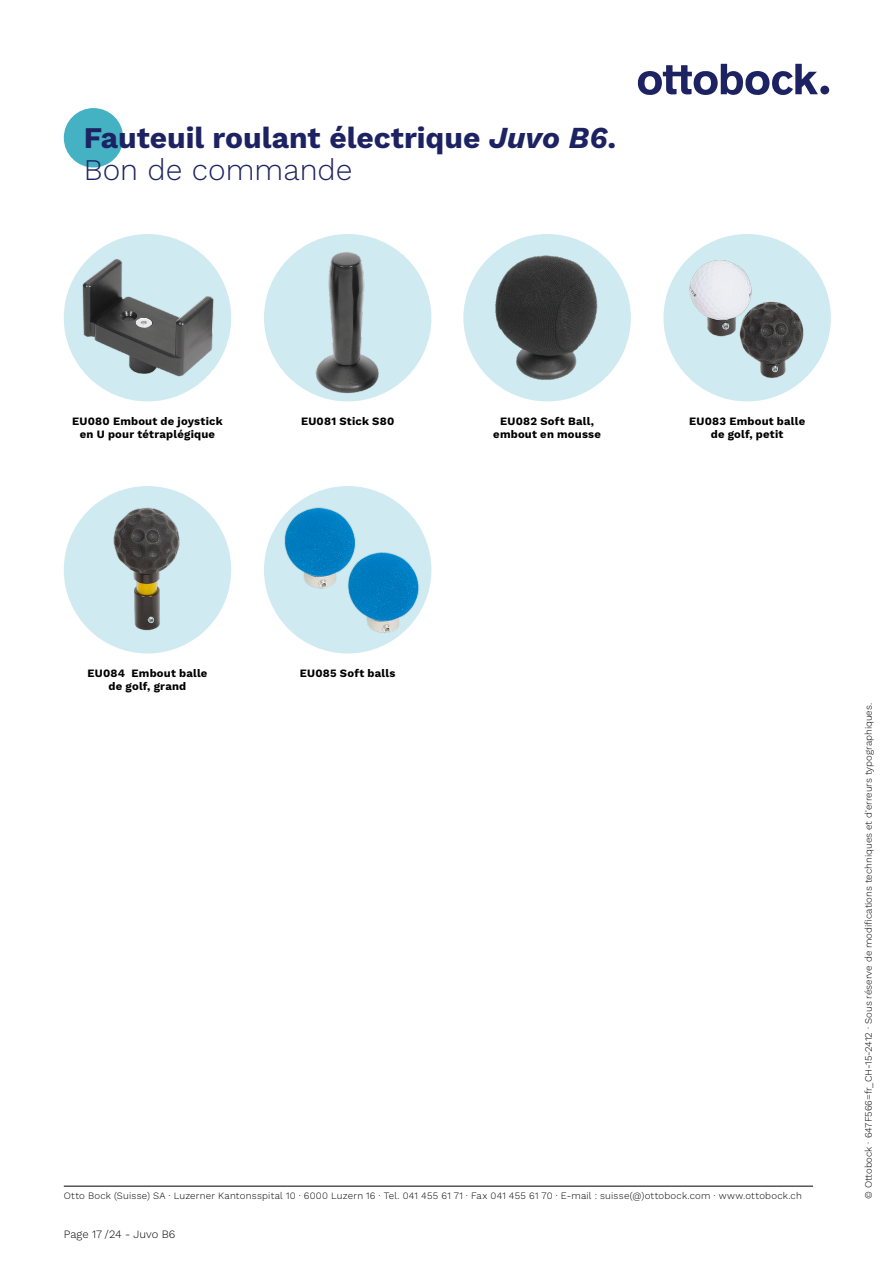
<style>
.page{position:relative;width:893px;height:1263px;background:#fff}
.page>*{position:absolute;margin:0;border:0;box-sizing:border-box;transform-origin:0 0}
.t1{font:700 30px/31.8px "Work Sans";color:#1d2362}
.t2{font:700 11.25px/13.5px "Work Sans";letter-spacing:.02em;color:#000;text-align:center}
.t3{font:300 11.25px "Work Sans";color:#000}
.t4{font:300 9.75px "Work Sans";letter-spacing:.01em;color:#000}
.s1{font-style:italic}
.s2{font-weight:300}
</style>
<div class="page">
<div style="left:820px;top:86px;width:9px;height:8px;background:#1d2362;border-radius:50%"></div>
<svg style="left:638px;top:64px;width:180px;height:31px"></svg>
<hr style="left:64px;top:1186px;width:749px;height:1px;background:#000">
<div style="left:64px;top:234px;width:167px;height:167px;background:#d0eaf1;border-radius:50%"></div>
<img style="left:74px;top:243px;width:147px;height:146px">
<div style="left:663px;top:234px;width:168px;height:167px;background:#d0eaf1;border-radius:50%"></div>
<img style="left:684px;top:255px;width:126px;height:125px">
<div style="left:463px;top:234px;width:168px;height:167px;background:#d0eaf1;border-radius:50%"></div>
<img style="left:479px;top:249px;width:137px;height:137px">
<div style="left:264px;top:234px;width:167px;height:167px;background:#d0eaf1;border-radius:50%"></div>
<img style="left:272px;top:248px;width:149px;height:149px">
<div style="left:64px;top:486px;width:167px;height:167px;background:#d0eaf1;border-radius:50%"></div>
<img style="left:80px;top:503px;width:135px;height:134px">
<div style="left:264px;top:486px;width:167px;height:167px;background:#d0eaf1;border-radius:50%"></div>
<img style="left:276px;top:499px;width:149px;height:147px">
<div style="left:64px;top:108px;width:59px;height:59px;background:#44b2c3;border-radius:50%"></div>
<h1 class="t1" style="left:84px;top:121px;width:534px">Fauteuil roulant électrique <span class="s1">Juvo B6</span>.<br><span class="s2">Bon de commande</span></h1>
<p class="t2" style="left:493px;top:414px;width:109px">EU082 Soft Ball, embout en mousse</p>
<p class="t2" style="left:72px;top:414px;width:152px">EU080 Embout de joystick en U pour tétraplégique</p>
<p class="t2" style="left:689px;top:414px;width:118px">EU083 Embout balle de golf, petit</p>
<p class="t2" style="left:301px;top:414px;width:95px">EU081 Stick S80</p>
<p class="t2" style="left:88px;top:666px;width:121px">EU084 Embout balle de golf, grand</p>
<p class="t2" style="left:300px;top:666px;width:97px">EU085 Soft balls</p>
<p class="t4" style="left:64px;top:1189px;width:740px">Otto Bock (Suisse) SA · Luzerner Kantonsspital 10 · 6000 Luzern 16 · Tel. 041 455 61 71 · Fax 041 455 61 70 · E-mail : suisse(@)ottobock.com · www.ottobock.ch</p>
<p class="t3" style="left:64px;top:1226px;width:113px">Page 17 /24 - Juvo B6</p>
<p class="t4" style="left:861px;top:1199px;width:498px;rotate:-90deg">© Ottobock · 647F566=fr_CH-15-2412 · Sous réserve de modifications techniques et d'erreurs typographiques.</p>
</div>
